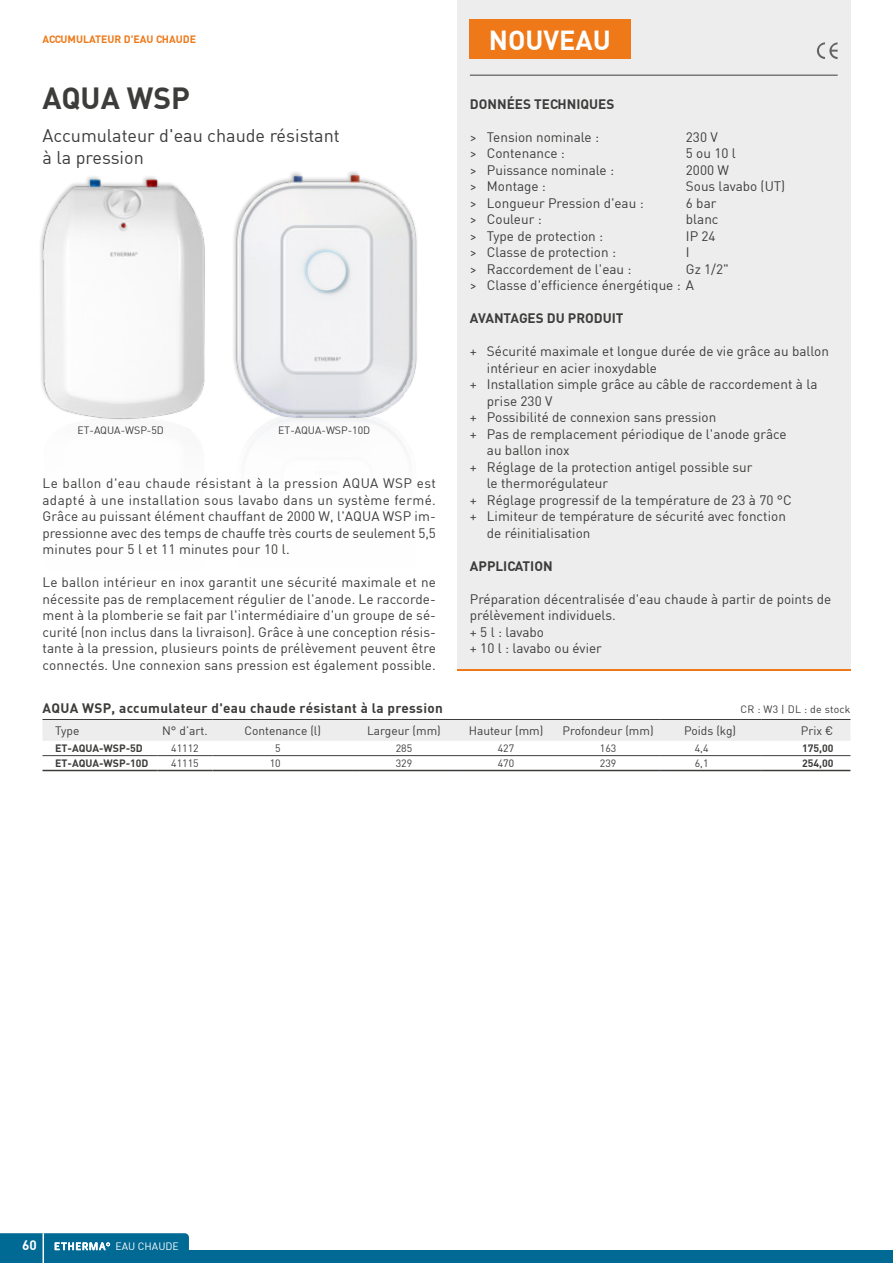
<style>
.page{position:relative;width:893px;height:1263px;background:#fff}
.page>*{position:absolute;margin:0;border:0;box-sizing:border-box;transform-origin:0 0}
.t1{font:700 30px "DIN";color:#3c3c3b}
.t2{font:700 27px "DIN";color:#fff}
.t3{font:18px/22.5px "DIN";color:#3c3c3b}
.t4{font:13.5px/16.5px "DIN";color:#3c3c3b;text-align:justify}
.t5{font:700 13.5px "DIN";letter-spacing:.025em;color:#3c3c3b}
.t6{font:700 13.5px "DIN";color:#3c3c3b}
.t7{font:700 13.5px "DIN";color:#fff}
.t8{font:12px "DIN";color:#3c3c3b}
.t9{font:10.5px "DIN";color:#3c3c3b}
.t10{font:700 10.5px "DIN";color:#3c3c3b}
.t11{font:700 10.5px "DIN";color:#ef7918}
.t12{font:10.5px "DIN";letter-spacing:.02em;color:#3c3c3b}
.t13{font:10.5px "DIN";color:#fff}
</style>
<div class="page">
<div style="left:65px;top:1250px;width:828px;height:13px;background:#006994"></div>
<svg style="left:0;top:1233px;width:189px;height:30px"></svg>
<img style="left:40px;top:176px;width:165px;height:244px">
<img style="left:233px;top:171px;width:184px;height:258px">
<div style="left:457px;top:0;width:393px;height:670px;background:#ededed"></div>
<svg style="left:817px;top:42px;width:21px;height:17px"></svg>
<hr style="left:470px;top:75px;width:368px;height:1px;background:#3c3c3b">
<hr style="left:457px;top:669px;width:393px;height:1px;background:#ef7918">
<div style="left:43px;top:720px;width:807px;height:21px;background:#ededed"></div>
<hr style="left:43px;top:719px;width:114px;height:1px;background:#3c3c3b">
<hr style="left:157px;top:719px;width:56px;height:1px;background:#3c3c3b">
<hr style="left:213px;top:719px;width:140px;height:1px;background:#3c3c3b">
<hr style="left:353px;top:719px;width:102px;height:1px;background:#3c3c3b">
<hr style="left:455px;top:719px;width:102px;height:1px;background:#3c3c3b">
<hr style="left:557px;top:719px;width:102px;height:1px;background:#3c3c3b">
<hr style="left:659px;top:719px;width:102px;height:1px;background:#3c3c3b">
<hr style="left:761px;top:719px;width:89px;height:1px;background:#3c3c3b">
<hr style="left:43px;top:770px;width:114px;height:1px;background:#3c3c3b">
<hr style="left:157px;top:770px;width:56px;height:1px;background:#3c3c3b">
<hr style="left:213px;top:770px;width:140px;height:1px;background:#3c3c3b">
<hr style="left:353px;top:770px;width:102px;height:1px;background:#3c3c3b">
<hr style="left:455px;top:770px;width:102px;height:1px;background:#3c3c3b">
<hr style="left:557px;top:770px;width:102px;height:1px;background:#3c3c3b">
<hr style="left:659px;top:770px;width:102px;height:1px;background:#3c3c3b">
<hr style="left:761px;top:770px;width:89px;height:1px;background:#3c3c3b">
<hr style="left:43px;top:755px;width:114px;height:1px;background:#3c3c3b">
<hr style="left:157px;top:755px;width:56px;height:1px;background:#3c3c3b">
<hr style="left:213px;top:755px;width:140px;height:1px;background:#3c3c3b">
<hr style="left:353px;top:755px;width:102px;height:1px;background:#3c3c3b">
<hr style="left:455px;top:755px;width:102px;height:1px;background:#3c3c3b">
<hr style="left:557px;top:755px;width:102px;height:1px;background:#3c3c3b">
<hr style="left:659px;top:755px;width:102px;height:1px;background:#3c3c3b">
<hr style="left:761px;top:755px;width:89px;height:1px;background:#3c3c3b">
<div style="left:469px;top:20px;width:162px;height:39px;background:#ef7918"></div>
<p class="t11" style="left:43px;top:32px;width:155px">ACCUMULATEUR D'EAU CHAUDE</p>
<h1 class="t1" style="left:43px;top:78px;width:149px">AQUA WSP</h1>
<h3 class="t3" style="left:43px;top:123px;width:299px">Accumulateur d'eau chaude résistant à la pression</h3>
<p class="t9" style="left:77px;top:423px;width:88px">ET-AQUA-WSP-5D</p>
<p class="t9" style="left:278px;top:423px;width:93px">ET-AQUA-WSP-10D</p>
<p class="t4" style="left:43px;top:475px;width:395px">Le ballon d'eau chaude résistant à la pression AQUA WSP est adapté à une installation sous lavabo dans un système fermé.<br>Grâce au puissant élément chauffant de 2000 W, l'AQUA WSP im&shy;pressionne avec des temps de chauffe très courts de seulement 5,5 minutes pour 5 l et 11 minutes pour 10 l.</p>
<p class="t4" style="left:43px;top:574px;width:395px">Le ballon intérieur en inox garantit une sécurité maximale et ne nécessite pas de remplacement régulier de l'anode. Le raccorde&shy;ment à la plomberie se fait par l'intermédiaire d'un groupe de sé&shy;curité (non inclus dans la livraison). Grâce à une conception résis&shy;tante à la pression, plusieurs points de prélèvement peuvent être connectés. Une connexion sans pression est également possible.</p>
<h2 class="t2" style="left:489px;top:22px;width:123px">NOUVEAU</h2>
<p class="t6" style="left:470px;top:95px;width:146px">DONNÉES TECHNIQUES</p>
<p class="t4" style="left:470px;top:128px;width:131px">&gt; Tension nominale :</p>
<p class="t4" style="left:686px;top:128px;width:33px">230 V</p>
<p class="t4" style="left:470px;top:145px;width:97px">&gt; Contenance :</p>
<p class="t4" style="left:686px;top:145px;width:51px">5 ou 10 l</p>
<p class="t4" style="left:470px;top:161px;width:146px">&gt; Puissance nominale :</p>
<p class="t4" style="left:686px;top:161px;width:45px">2000 W</p>
<p class="t4" style="left:470px;top:178px;width:78px">&gt; Montage :</p>
<p class="t4" style="left:686px;top:178px;width:101px">Sous lavabo (UT)</p>
<p class="t4" style="left:470px;top:194px;width:175px">&gt; Longueur Pression d'eau :</p>
<p class="t4" style="left:686px;top:194px;width:32px">6 bar</p>
<p class="t4" style="left:470px;top:211px;width:73px">&gt; Couleur :</p>
<p class="t4" style="left:686px;top:211px;width:34px">blanc</p>
<p class="t4" style="left:470px;top:227px;width:135px">&gt; Type de protection :</p>
<p class="t4" style="left:686px;top:227px;width:31px">IP 24</p>
<p class="t4" style="left:470px;top:244px;width:148px">&gt; Classe de protection :</p>
<p class="t4" style="left:686px;top:244px;width:5px">I</p>
<p class="t4" style="left:470px;top:260px;width:163px">&gt; Raccordement de l'eau :</p>
<p class="t4" style="left:470px;top:260px;width:260px;text-indent:216px">Gz 1/2" &gt; Classe d'efficience énergétique : A</p>
<p class="t6" style="left:470px;top:309px;width:155px">AVANTAGES DU PRODUIT</p>
<p class="t4" style="left:470px;top:343px;width:361px">+ Sécurité maximale et longue durée de vie grâce au ballon</p>
<p class="t4" style="left:487px;top:359px;width:171px">intérieur en acier inoxydable</p>
<p class="t4" style="left:470px;top:376px;width:349px">+ Installation simple grâce au câble de raccordement à la</p>
<p class="t4" style="left:487px;top:392px;width:67px">prise 230 V</p>
<p class="t4" style="left:470px;top:409px;width:248px">+ Possibilité de connexion sans pression</p>
<p class="t4" style="left:470px;top:425px;width:318px">+ Pas de remplacement périodique de l'anode grâce</p>
<p class="t4" style="left:487px;top:442px;width:84px">au ballon inox</p>
<p class="t4" style="left:470px;top:458px;width:284px">+ Réglage de la protection antigel possible sur</p>
<p class="t4" style="left:487px;top:475px;width:123px">le thermorégulateur</p>
<p class="t4" style="left:470px;top:491px;width:323px">+ Réglage progressif de la température de 23 à 70 °C</p>
<p class="t4" style="left:470px;top:508px;width:317px">+ Limiteur de température de sécurité avec fonction</p>
<p class="t4" style="left:487px;top:524px;width:105px">de réinitialisation</p>
<p class="t6" style="left:470px;top:557px;width:84px">APPLICATION</p>
<p class="t4" style="left:470px;top:590px;width:363px;text-align:left">Préparation décentralisée d'eau chaude à partir de points de prélèvement individuels.<br>+ 5 l : lavabo<br>+ 10 l : lavabo ou évier</p>
<p class="t5" style="left:43px;top:699px;width:402px">AQUA WSP, accumulateur d'eau chaude résistant à la pression</p>
<p class="t12" style="left:741px;top:703px;width:111px">CR : W3 | DL : de stock</p>
<p class="t8" style="left:55px;top:723px;width:26px">Type</p>
<p class="t8" style="left:162px;top:723px;width:47px">N° d’art.</p>
<p class="t8" style="left:244px;top:723px;width:78px">Contenance (l)</p>
<p class="t8" style="left:367px;top:723px;width:75px">Largeur (mm)</p>
<p class="t8" style="left:469px;top:723px;width:76px">Hauteur (mm)</p>
<p class="t8" style="left:562px;top:723px;width:93px">Profondeur (mm)</p>
<p class="t8" style="left:684px;top:723px;width:54px">Poids (kg)</p>
<p class="t8" style="left:801px;top:723px;width:34px">Prix €</p>
<p class="t10" style="left:55px;top:741px;width:89px">ET-AQUA-WSP-5D</p>
<p class="t9" style="left:171px;top:742px;width:29px">41112</p>
<p class="t9" style="left:275px;top:742px;width:7px">5</p>
<p class="t9" style="left:396px;top:742px;width:18px">285</p>
<p class="t9" style="left:498px;top:742px;width:18px">427</p>
<p class="t9" style="left:600px;top:742px;width:18px">163</p>
<p class="t9" style="left:695px;top:742px;width:15px">4,4</p>
<p class="t10" style="left:802px;top:741px;width:33px">175,00</p>
<p class="t10" style="left:55px;top:756px;width:95px">ET-AQUA-WSP-10D</p>
<p class="t9" style="left:171px;top:756px;width:29px">41115</p>
<p class="t9" style="left:270px;top:756px;width:12px">10</p>
<p class="t9" style="left:396px;top:756px;width:18px">329</p>
<p class="t9" style="left:498px;top:756px;width:18px">470</p>
<p class="t9" style="left:600px;top:756px;width:18px">239</p>
<p class="t9" style="left:695px;top:756px;width:15px">6,1</p>
<p class="t10" style="left:802px;top:756px;width:33px">254,00</p>
<p class="t7" style="left:22px;top:1236px;width:16px">60</p>
<p class="t13" style="left:115px;top:1240px;width:65px">EAU CHAUDE</p>
</div>
